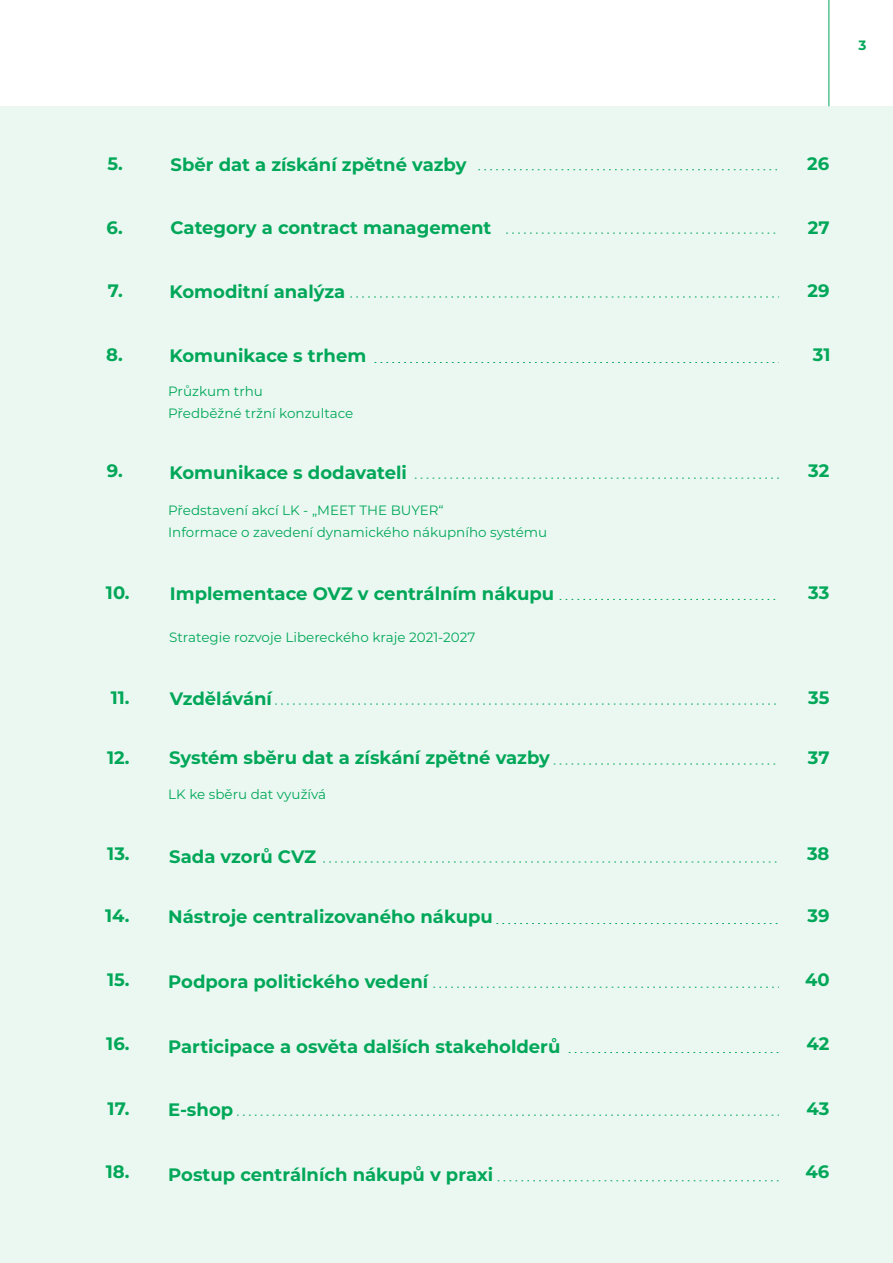
<style>
.page{position:relative;width:893px;height:1263px;background:#fff}
.page>*{position:absolute;margin:0;border:0;box-sizing:border-box;transform-origin:0 0}
.t1{font:700 18px "Montserrat";color:#00a759}
.t2{font:13.5px/22.4px "Montserrat";color:#00a759}
.t3{font:700 13.5px "Montserrat";color:#00a759}
</style>
<div class="page">
<div style="left:0;top:106px;width:893px;height:1157px;background:#ebf8f1"></div>
<svg style="left:478px;top:169px;width:300px;height:1px"></svg>
<svg style="left:506px;top:233px;width:270px;height:1px"></svg>
<svg style="left:350px;top:297px;width:429px;height:1px"></svg>
<svg style="left:375px;top:362px;width:404px;height:1px"></svg>
<svg style="left:415px;top:478px;width:364px;height:1px"></svg>
<hr style="left:828px;top:0;width:1px;height:106px;background:#00a759">
<svg style="left:560px;top:599px;width:216px;height:1px"></svg>
<svg style="left:275px;top:704px;width:501px;height:1px"></svg>
<svg style="left:323px;top:861px;width:454px;height:1px"></svg>
<svg style="left:554px;top:764px;width:222px;height:1px"></svg>
<svg style="left:496px;top:923px;width:282px;height:1px"></svg>
<svg style="left:433px;top:987px;width:346px;height:1px"></svg>
<svg style="left:569px;top:1052px;width:210px;height:1px"></svg>
<svg style="left:237px;top:1115px;width:542px;height:1px"></svg>
<svg style="left:498px;top:1180px;width:281px;height:1px"></svg>
<p class="t3" style="left:859px;top:37px;width:9px">3</p>
<p class="t1" style="left:107px;top:153px;width:17px">5.</p>
<p class="t1" style="left:171px;top:154px;width:297px">Sběr dat a získání zpětné vazby</p>
<p class="t1" style="left:807px;top:153px;width:24px">26</p>
<p class="t1" style="left:107px;top:216px;width:18px">6.</p>
<p class="t1" style="left:170px;top:216px;width:322px">Category a contract management</p>
<p class="t1" style="left:808px;top:216px;width:23px">27</p>
<p class="t1" style="left:108px;top:279px;width:16px">7.</p>
<p class="t1" style="left:170px;top:281px;width:177px">Komoditní analýza</p>
<p class="t1" style="left:807px;top:279px;width:24px">29</p>
<p class="t1" style="left:106px;top:343px;width:18px">8.</p>
<p class="t1" style="left:107px;top:460px;width:17px">9.</p>
<p class="t1" style="left:170px;top:345px;width:198px">Komunikace s trhem</p>
<p class="t1" style="left:813px;top:344px;width:19px">31</p>
<p class="t2" style="left:168px;top:380px;width:187px">Průzkum trhu<br>Předběžné tržní konzultace</p>
<p class="t1" style="left:170px;top:461px;width:239px">Komunikace s dodavateli</p>
<p class="t1" style="left:808px;top:460px;width:23px">32</p>
<p class="t2" style="left:168px;top:499px;width:381px">Představení akcí LK - „MEET THE BUYER“<br>Informace o zavedení dynamického nákupního systému</p>
<p class="t1" style="left:106px;top:582px;width:450px">10. Implementace OVZ v centrálním nákupu</p>
<p class="t2" style="left:169px;top:626px;width:308px">Strategie rozvoje Libereckého kraje 2021-2027</p>
<p class="t1" style="left:808px;top:582px;width:23px">33</p>
<p class="t1" style="left:111px;top:687px;width:163px">11. Vzdělávání</p>
<p class="t1" style="left:808px;top:686px;width:23px">35</p>
<p class="t1" style="left:107px;top:747px;width:444px">12. Systém sběru dat a získání zpětné vazby</p>
<p class="t1" style="left:808px;top:746px;width:23px">37</p>
<p class="t2" style="left:168px;top:782px;width:159px">LK ke sběru dat využívá</p>
<p class="t1" style="left:107px;top:845px;width:211px">13. Sada vzorů CVZ</p>
<p class="t1" style="left:807px;top:843px;width:24px">38</p>
<p class="t1" style="left:105px;top:906px;width:389px">14. Nástroje centralizovaného nákupu</p>
<p class="t1" style="left:807px;top:904px;width:24px">39</p>
<p class="t1" style="left:107px;top:970px;width:322px">15. Podpora politického vedení</p>
<p class="t1" style="left:805px;top:969px;width:26px">40</p>
<p class="t1" style="left:106px;top:1035px;width:456px">16. Participace a osvěta dalších stakeholderů</p>
<p class="t1" style="left:806px;top:1033px;width:25px">42</p>
<p class="t1" style="left:108px;top:1098px;width:127px">17. E-shop</p>
<p class="t1" style="left:807px;top:1098px;width:24px">43</p>
<p class="t1" style="left:106px;top:1163px;width:389px">18. Postup centrálních nákupů v praxi</p>
<p class="t1" style="left:805px;top:1161px;width:25px">46</p>
</div>
